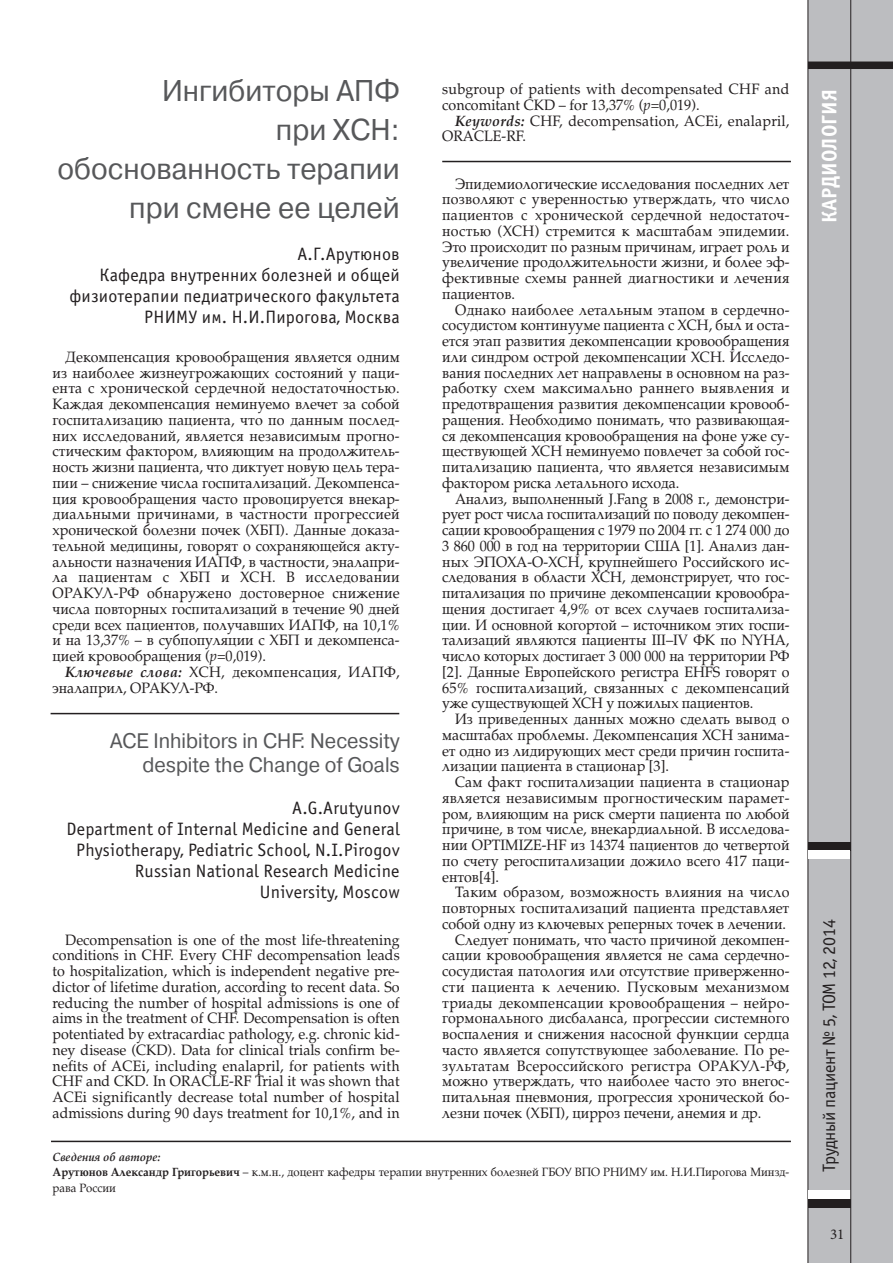
<style>
.page{position:relative;width:893px;height:1263px;background:#fff}
.page>*{position:absolute;margin:0;border:0;box-sizing:border-box;transform-origin:0 0}
.t1{font:30px/39px "Pragmatica C";color:#57585a;text-align:right;scale:.95 1}
.t2{font:21px/24px "Pragmatica C";color:#57585a;text-align:right;scale:.95 1}
.t3{font:700 21px "Officina Sans C";color:#fff}
.t4{font:18px/21px "Officina Sans C";letter-spacing:.01em;color:#231f20;text-align:right}
.t5{font:18px "Officina Sans C";letter-spacing:-.015em;color:#231f20}
.t6{font:15px/15.8px "AG Palatial";color:#231f20;text-align:justify;scale:.95 1}
.t7{font:15px "AG Palatial";letter-spacing:.02em;color:#231f20;scale:.95 1}
.t8{font:15px "Minion Pro";color:#231f20}
.t9{font:12px/15.8px "AG Palatial";color:#231f20;scale:.95 1}
.s1{font-style:italic}
.s2{font-weight:700;font-style:italic}
.s3{font-weight:700}
</style>
<div class="page">
<div style="left:808px;top:0;width:85px;height:1263px;background:#bcbdc0"></div>
<hr style="left:807px;top:0;width:1px;height:1263px;background:#231f20">
<div style="left:808px;top:62px;width:85px;height:7px;background:#231f20"></div>
<div style="left:808px;top:842px;width:42px;height:8px;background:#231f20"></div>
<div style="left:808px;top:850px;width:42px;height:9px;background:#fff"></div>
<div style="left:808px;top:1191px;width:42px;height:8px;background:#fff"></div>
<div style="left:808px;top:1199px;width:42px;height:9px;background:#231f20"></div>
<hr style="left:850px;top:0;width:1px;height:1263px;background:#231f20">
<hr style="left:51px;top:1141px;width:740px;height:1px;background:#231f20">
<hr style="left:51px;top:713px;width:348px;height:1px;background:#231f20">
<hr style="left:442px;top:161px;width:349px;height:1px;background:#231f20">
<h1 class="t1" style="left:58px;top:71px;width:362px">Ингибиторы АПФ<br>при ХСН: обоснованность терапии при смене ее целей</h1>
<p class="t4" style="left:69px;top:243px;width:332px">А.Г.Арутюнов<br>Кафедра внутренних болезней и общей физиотерапии педиатрического факультета<br>РНИМУ им. Н.И.Пирогова, Москва</p>
<p class="t6" style="left:53px;top:349px;width:367px;text-indent:13px">Декомпенсация кровообращения является одним из наиболее жизнеугрожающих состояний у паци&shy;ента с хронической сердечной недостаточностью.<br>Каждая декомпенсация неминуемо влечет за собой госпитализацию пациента, что по данным послед&shy;них исследований, является независимым прогно&shy;стическим фактором, влияющим на продолжитель&shy;ность жизни пациента, что диктует новую цель тера&shy;пии – снижение числа госпитализаций. Декомпенса&shy;ция кровообращения часто провоцируется внекар&shy;диальными причинами, в частности прогрессией хронической болезни почек (ХБП). Данные доказа&shy;тельной медицины, говорят о сохраняющейся акту&shy;альности назначения ИАПФ, в частности, эналапри&shy;ла пациентам с ХБП и ХСН. В исследовании ОРАКУЛ-РФ обнаружено достоверное снижение числа повторных госпитализаций в течение 90 дней среди всех пациентов, получавших ИАПФ, на 10,1% и на 13,37% – в субпопуляции с ХБП и декомпенса&shy;цией кровообращения (<span class="s1">р</span>=0,019).</p>
<p class="t6" style="left:53px;top:664px;width:367px;text-indent:13px"><span class="s2">Ключевые слова:</span> ХСН, декомпенсация, ИАПФ, эналаприл, ОРАКУЛ-РФ.</p>
<h2 class="t2" style="left:110px;top:729px;width:306px">ACE Inhibitors in CHF: Necessity despite the Change of Goals</h2>
<p class="t4" style="left:67px;top:797px;width:335px">A.G.Arutyunov<br>Department of Internal Medicine and General Physiotherapy, Pediatric School, N.I.Pirogov Russian National Research Medicine University, Moscow</p>
<p class="t6" style="left:53px;top:931px;width:367px;text-indent:13px">Decompensation is one of the most life-threatening conditions in CHF. Every CHF decompensation leads to hospitalization, which is independent negative pre&shy;dictor of lifetime duration, according to recent data. So reducing the number of hospital admissions is one of aims in the treatment of CHF. Decompensation is often potentiated by extracardiac pathology, e.g. chronic kid&shy;ney disease (CKD). Data for clinical trials confirm be&shy;nefits of ACEi, including enalapril, for patients with CHF and CKD. In ORACLE-RF Trial it was shown that ACEi significantly decrease total number of hospital admissions during 90 days treatment for 10,1%, and in</p>
<p class="t6" style="left:442px;top:81px;width:367px">subgroup of patients with decompensated CHF and concomitant CKD – for 13,37% (<span class="s1">р</span>=0,019).</p>
<p class="t6" style="left:442px;top:112px;width:367px;text-indent:13px"><span class="s2">Keywords:</span> CHF, decompensation, ACEi, enalapril,<br>ORACLE-RF.</p>
<p class="t6" style="left:442px;top:175px;width:367px;text-indent:13px">Эпидемиологические исследования последних лет позволяют с уверенностью утверждать, что число пациентов с хронической сердечной недостаточ&shy;ностью (ХСН) стремится к масштабам эпидемии.<br>Это происходит по разным причинам, играет роль и увеличение продолжительности жизни, и более эф&shy;фективные схемы ранней диагностики и лечения пациентов.</p>
<p class="t6" style="left:442px;top:301px;width:367px;text-indent:13px">Однако наиболее летальным этапом в сердечно&shy;сосудистом континууме пациента с ХСН, был и оста&shy;ется этап развития декомпенсации кровообращения или синдром острой декомпенсации ХСН. Исследо&shy;вания последних лет направлены в основном на раз&shy;работку схем максимально раннего выявления и предотвращения развития декомпенсации кровооб&shy;ращения. Необходимо понимать, что развивающая&shy;ся декомпенсация кровообращения на фоне уже су&shy;ществующей ХСН неминуемо повлечет за собой гос&shy;питализацию пациента, что является независимым фактором риска летального исхода.</p>
<p class="t6" style="left:442px;top:490px;width:367px;text-indent:13px">Анализ, выполненный J.Fang в 2008 г., демонстри&shy;рует рост числа госпитализаций по поводу декомпен&shy;сации кровообращения с 1979 по 2004 гг. с 1 274 000 до 3 860 000 в год на территории США [1]. Анализ дан&shy;ных ЭПОХА-О-ХСН, крупнейшего Российского ис&shy;следования в области ХСН, демонстрирует, что гос&shy;питализация по причине декомпенсации кровообра&shy;щения достигает 4,9% от всех случаев госпитализа&shy;ции. И основной когортой – источником этих госпи&shy;тализаций являются пациенты III–IV ФК по NYHA, число которых достигает 3 000 000 на территории РФ [2]. Данные Европейского регистра EHFS говорят о 65% госпитализаций, связанных с декомпенсаций уже существующей ХСН у пожилых пациентов.</p>
<p class="t6" style="left:442px;top:711px;width:367px;text-indent:13px">Из приведенных данных можно сделать вывод о масштабах проблемы. Декомпенсация ХСН занима&shy;ет одно из лидирующих мест среди причин госпита&shy;лизации пациента в стационар [3].</p>
<p class="t6" style="left:442px;top:774px;width:367px;text-indent:13px">Сам факт госпитализации пациента в стационар является независимым прогностическим парамет&shy;ром, влияющим на риск смерти пациента по любой причине, в том числе, внекардиальной. В исследова&shy;нии OPTIMIZE-HF из 14374 пациентов до четвертой по счету регоспитализации дожило всего 417 паци&shy;ентов[4].</p>
<p class="t7" style="left:455px;top:883px;width:354px">Таким образом, возможность влияния на число</p>
<p class="t6" style="left:442px;top:900px;width:367px">повторных госпитализаций пациента представляет</p>
<p class="t6" style="left:442px;top:916px;width:363px">собой одну из ключевых реперных точек в лечении.</p>
<p class="t6" style="left:455px;top:931px;width:354px">Следует понимать, что часто причиной декомпен-</p>
<p class="t6" style="left:442px;top:947px;width:367px">сации кровообращения является не сама сердечно-</p>
<p class="t6" style="left:442px;top:963px;width:367px">сосудистая патология или отсутствие приверженно-</p>
<p class="t7" style="left:442px;top:978px;width:367px">сти пациента к лечению. Пусковым механизмом</p>
<p class="t6" style="left:442px;top:994px;width:367px">триады декомпенсации кровообращения – нейро-</p>
<p class="t6" style="left:442px;top:1010px;width:367px">гормонального дисбаланса, прогрессии системного</p>
<p class="t6" style="left:442px;top:1026px;width:367px">воспаления и снижения насосной функции сердца</p>
<p class="t6" style="left:442px;top:1042px;width:367px">часто является сопутствующее заболевание. По ре-</p>
<p class="t7" style="left:442px;top:1057px;width:367px">зультатам Всероссийского регистра ОРАКУЛ-РФ,</p>
<p class="t6" style="left:442px;top:1073px;width:367px">можно утверждать, что наиболее часто это внегос-</p>
<p class="t6" style="left:442px;top:1089px;width:367px">питальная пневмония, прогрессия хронической бо-</p>
<p class="t6" style="left:442px;top:1105px;width:337px">лезни почек (ХБП), цирроз печени, анемия и др.</p>
<p class="t9" style="left:53px;top:1149px;width:777px"><span class="s2">Сведения об авторе:<br></span><span class="s3">Арутюнов Александр Григорьевич</span> – к.м.н., доцент кафедры терапии внутренних болезней ГБОУ ВПО РНИМУ им. Н.И.Пирогова Минзд&shy;рава России</p>
<h2 class="t3" style="left:817px;top:223px;width:135px;rotate:-90deg">КАРДИОЛОГИЯ</h2>
<p class="t5" style="left:818px;top:1171px;width:254px;rotate:-90deg">Трудный пациент № 5, ТОМ 12, 2014</p>
<p class="t8" style="left:830px;top:1228px;width:16px">31</p>
</div>
